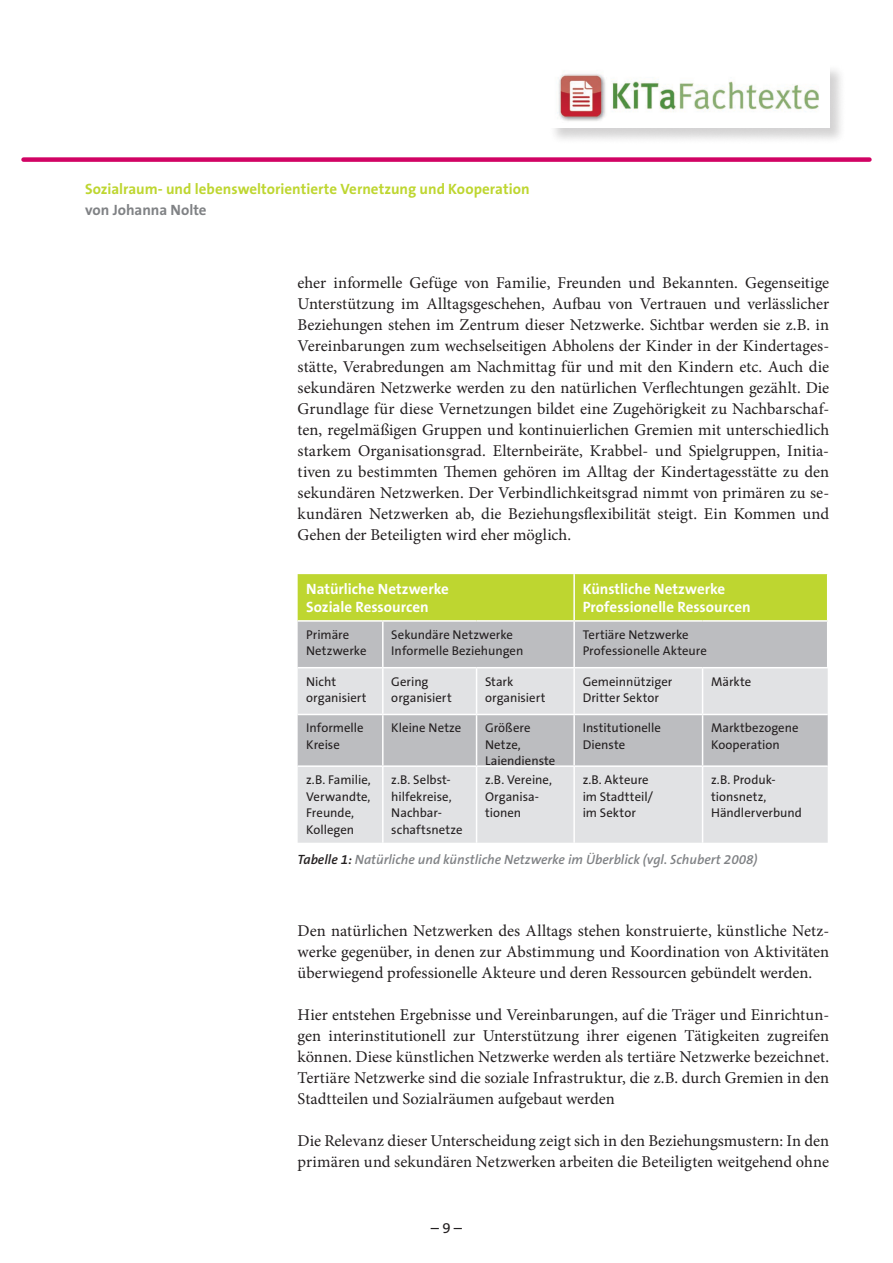
<style>
.page{position:relative;width:893px;height:1263px;background:#fff}
.page>*{position:absolute;margin:0;border:0;box-sizing:border-box;transform-origin:0 0}
.Studientext-Fließtex{font:16.5px/21px "Minion Pro";color:#231f20;text-align:justify}
.t1{font:700 15px/18px "The Sans B7";color:#fff}
.t2{font:700 15px "The Sans B7";color:#bed630}
.t3{font:700 15px "The Sans B7";color:#808285}
.t4{font:15px "The Sans B5 Plain";color:#231f20}
.Bildunterschrift{font:italic 600 13.5px "The Sans B6";color:#808285}
.t5{font:12.75px/16.5px "The Sans B5 Plain";color:#231f20}
.s1{color:#231f20}
</style>
<div class="page">
<div style="left:24px;top:157px;width:845px;height:5px;background:#d10364"></div>
<div style="left:548px;top:63px;width:298px;height:82px;background:#231f20;opacity:.2"></div>
<img style="left:549px;top:64px;width:280px;height:64px">
<div style="left:298px;top:574px;width:529px;height:46px;background:#bed630"></div>
<div style="left:298px;top:622px;width:529px;height:45px;background:#bcbdc0"></div>
<svg style="left:298px;top:668px;width:530px;height:175px;background:#d6d7d9"></svg>
<hr style="left:573px;top:574px;width:2px;height:46px;background:#fff">
<hr style="left:382px;top:622px;width:2px;height:45px;background:#fff">
<hr style="left:573px;top:622px;width:2px;height:45px;background:#fff">
<hr style="left:382px;top:668px;width:2px;height:46px;background:#fff">
<hr style="left:476px;top:668px;width:1px;height:46px;background:#fff">
<hr style="left:573px;top:668px;width:2px;height:46px;background:#fff">
<hr style="left:702px;top:668px;width:1px;height:46px;background:#fff">
<hr style="left:298px;top:714px;width:85px;height:1px;background:#fff">
<hr style="left:383px;top:714px;width:94px;height:1px;background:#fff">
<hr style="left:382px;top:715px;width:2px;height:50px;background:#fff">
<hr style="left:477px;top:714px;width:97px;height:1px;background:#fff">
<hr style="left:476px;top:715px;width:1px;height:50px;background:#fff">
<hr style="left:574px;top:714px;width:129px;height:1px;background:#fff">
<hr style="left:573px;top:715px;width:2px;height:50px;background:#fff">
<hr style="left:703px;top:714px;width:125px;height:1px;background:#fff">
<hr style="left:702px;top:715px;width:1px;height:50px;background:#fff">
<hr style="left:298px;top:765px;width:85px;height:2px;background:#fff">
<hr style="left:383px;top:765px;width:94px;height:2px;background:#fff">
<hr style="left:382px;top:767px;width:2px;height:76px;background:#fff">
<hr style="left:477px;top:765px;width:97px;height:2px;background:#fff">
<hr style="left:476px;top:767px;width:1px;height:76px;background:#fff">
<hr style="left:574px;top:765px;width:129px;height:2px;background:#fff">
<hr style="left:573px;top:767px;width:2px;height:76px;background:#fff">
<hr style="left:703px;top:765px;width:125px;height:2px;background:#fff">
<hr style="left:702px;top:767px;width:1px;height:76px;background:#fff">
<p class="t2" style="left:85px;top:181px;width:446px">Sozialraum- und lebensweltorientierte Vernetzung und Kooperation</p>
<p class="t3" style="left:85px;top:202px;width:123px">von Johanna Nolte</p>
<p class="Studientext-Fließtex" style="left:298px;top:273px;width:533px">eher informelle Gefüge von Familie, Freunden und Bekannten. Gegenseitige Unterstützung im Alltagsgeschehen, Aufbau von Vertrauen und verlässlicher Beziehungen stehen im Zentrum dieser Netzwerke. Sichtbar werden sie z.B. in Vereinbarungen zum wechselseitigen Abholens der Kinder in der Kindertages&shy;stätte, Verabredungen am Nachmittag für und mit den Kindern etc. Auch die sekundären Netzwerke werden zu den natürlichen Verflechtungen gezählt. Die Grundlage für diese Vernetzungen bildet eine Zugehörigkeit zu Nachbarschaf&shy;ten, regelmäßigen Gruppen und kontinuierlichen Gremien mit unterschiedlich starkem Organisationsgrad. Elternbeiräte, Krabbel- und Spielgruppen, Initia&shy;tiven zu bestimmten Themen gehören im Alltag der Kindertagesstätte zu den sekundären Netzwerken. Der Verbindlichkeitsgrad nimmt von primären zu se&shy;kundären Netzwerken ab, die Beziehungsflexibilität steigt. Ein Kommen und Gehen der Beteiligten wird eher möglich.</p>
<p class="t1" style="left:306px;top:580px;width:144px">Natürliche Netzwerke<br>Soziale Ressourcen</p>
<p class="t1" style="left:583px;top:580px;width:170px">Künstliche Netzwerke<br>Professionelle Ressourcen</p>
<p class="t5" style="left:306px;top:627px;width:62px">Primäre<br>Netzwerke</p>
<p class="t5" style="left:391px;top:627px;width:134px">Sekundäre Netzwerke<br>Informelle Beziehungen</p>
<p class="t5" style="left:583px;top:627px;width:126px">Tertiäre Netzwerke<br>Professionelle Akteure</p>
<p class="t5" style="left:306px;top:673px;width:62px">Nicht organisiert</p>
<p class="t5" style="left:391px;top:673px;width:62px">Gering organisiert</p>
<p class="t5" style="left:485px;top:673px;width:62px">Stark organisiert</p>
<p class="t5" style="left:583px;top:673px;width:91px">Gemeinnütziger<br>Dritter Sektor</p>
<p class="t5" style="left:711px;top:673px;width:42px">Märkte</p>
<p class="t5" style="left:306px;top:720px;width:59px">Informelle<br>Kreise</p>
<p class="t5" style="left:391px;top:720px;width:72px">Kleine Netze</p>
<p class="t5" style="left:485px;top:720px;width:72px">Größere<br>Netze,<br>Laiendienste</p>
<p class="t5" style="left:583px;top:720px;width:80px">Institutionelle<br>Dienste</p>
<p class="t5" style="left:711px;top:720px;width:89px">Marktbezogene<br>Kooperation</p>
<p class="t5" style="left:306px;top:772px;width:66px">z.B. Familie,<br>Verwandte,<br>Freunde,<br>Kollegen</p>
<p class="t5" style="left:391px;top:772px;width:73px">z.B. Selbst&shy;hilfekreise,<br>Nachbar&shy;schaftsnetze</p>
<p class="t5" style="left:485px;top:772px;width:68px">z.B. Vereine,<br>Organisa&shy;tionen</p>
<p class="t5" style="left:583px;top:772px;width:72px">z.B. Akteure im Stadtteil/ im Sektor</p>
<p class="t5" style="left:711px;top:772px;width:92px">z.B. Produk&shy;tionsnetz,<br>Händlerverbund</p>
<p class="Bildunterschrift" style="left:298px;top:853px;width:461px"><span class="s1">Tabelle 1:</span> Natürliche und künstliche Netzwerke im Überblick (vgl. Schubert 2008)</p>
<p class="Studientext-Fließtex" style="left:298px;top:920px;width:533px">Den natürlichen Netzwerken des Alltags stehen konstruierte, künstliche Netz&shy;werke gegenüber, in denen zur Abstimmung und Koordination von Aktivitäten überwiegend professionelle Akteure und deren Ressourcen gebündelt werden.</p>
<p class="Studientext-Fließtex" style="left:298px;top:1004px;width:533px">Hier entstehen Ergebnisse und Vereinbarungen, auf die Träger und Einrichtun&shy;gen interinstitutionell zur Unterstützung ihrer eigenen Tätigkeiten zugreifen können. Diese künstlichen Netzwerke werden als tertiäre Netzwerke bezeichnet.<br>Tertiäre Netzwerke sind die soziale Infrastruktur, die z.B. durch Gremien in den Stadtteilen und Sozialräumen aufgebaut werden</p>
<p class="Studientext-Fließtex" style="left:298px;top:1130px;width:533px">Die Relevanz dieser Unterscheidung zeigt sich in den Beziehungsmustern: In den primären und sekundären Netzwerken arbeiten die Beteiligten weitgehend ohne</p>
<p class="t4" style="left:431px;top:1219px;width:33px">– 9 –</p>
</div>
